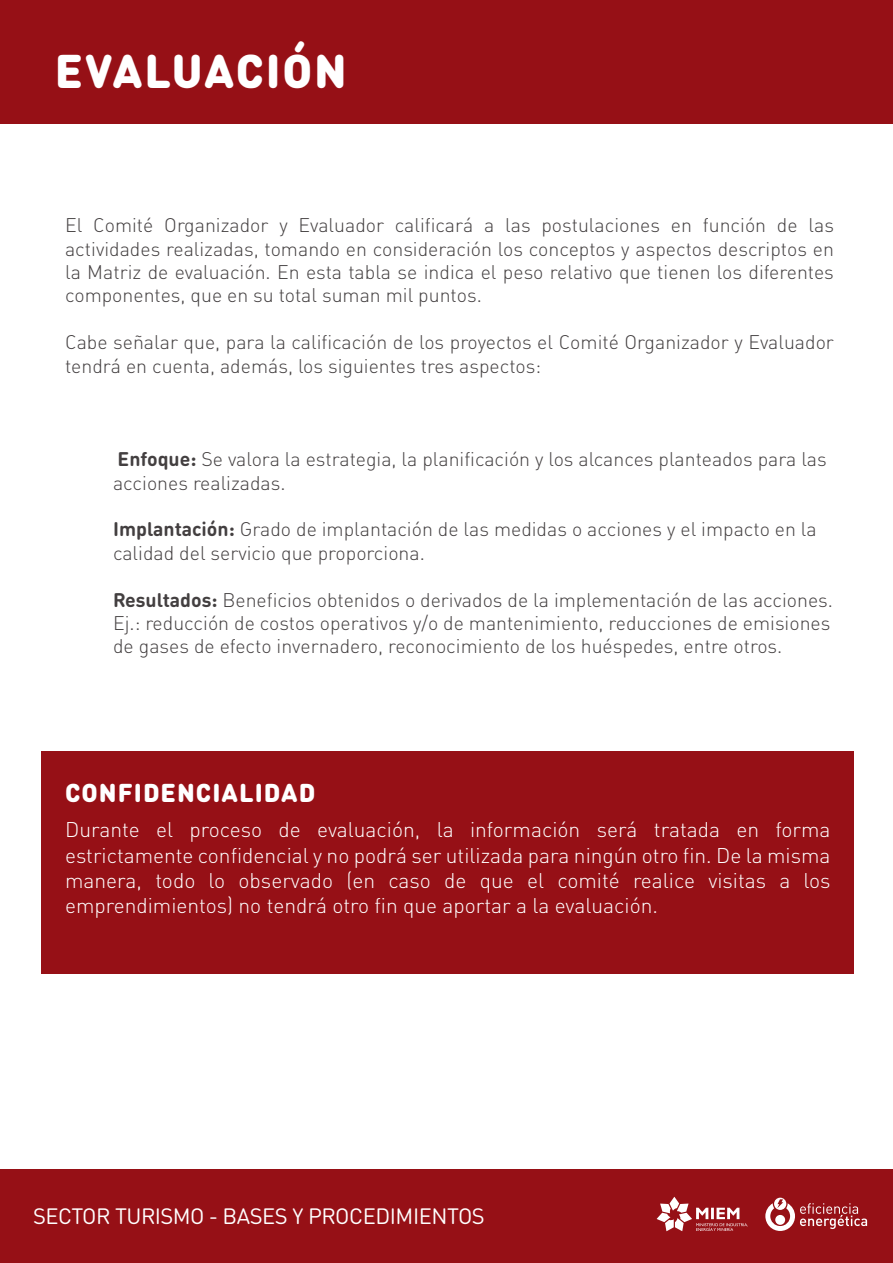
<style>
.page{position:relative;width:893px;height:1263px;background:#fff}
.page>*{position:absolute;margin:0;border:0;box-sizing:border-box;transform-origin:0 0}
.t1{font:900 46.65px "DIN Round Pro";letter-spacing:.04em;color:#fff}
.t2{font:900 25.5px "DIN Round Pro";letter-spacing:.04em;color:#fff}
.t3{font:21.9px "DIN Round Pro";letter-spacing:-.02em;color:#fff}
.t4{font:21px/25.2px "DIN Light Alternate";color:#fff;text-align:justify}
.t5{font:19.5px/23.4px "DIN Light Alternate";color:#433f40}
.s1{font-family:"DIN Round Pro";font-weight:700}
</style>
<div class="page">
<div style="left:41px;top:751px;width:812px;height:223px;background:#961016"></div>
<div style="left:0;top:0;width:893px;height:123px;background:#961016"></div>
<div style="left:1px;top:1170px;width:892px;height:93px;background:#961016"></div>
<svg style="left:657px;top:1197px;width:91px;height:34px"></svg>
<div style="left:774px;top:1198px;width:12px;height:12px;background:#fff;border-radius:50%"></div>
<svg style="left:765px;top:1199px;width:102px;height:32px"></svg>
<h1 class="t1" style="left:55px;top:36px;width:293px">EVALUACIÓN</h1>
<p class="t5" style="left:65px;top:213px;width:770px;text-align:justify">El Comité Organizador y Evaluador calificará a las postulaciones en función de las actividades realizadas, tomando en consideración los conceptos y aspectos descriptos en la Matriz de evaluación. En esta tabla se indica el peso relativo que tienen los diferentes componentes, que en su total suman mil puntos.</p>
<p class="t5" style="left:65px;top:330px;width:770px">Cabe señalar que, para la calificación de los proyectos el Comité Organizador y Evaluador tendrá en cuenta, además, los siguientes tres aspectos:</p>
<p class="t5" style="left:113px;top:447px;width:715px"><span class="s1">Enfoque:</span> Se valora la estrategia, la planificación y los alcances planteados para las acciones realizadas.</p>
<p class="t5" style="left:113px;top:517px;width:705px"><span class="s1">Implantación:</span> Grado de implantación de las medidas o acciones y el impacto en la calidad del servicio que proporciona.</p>
<p class="t5" style="left:113px;top:588px;width:721px"><span class="s1">Resultados:</span> Beneficios obtenidos o derivados de la implementación de las acciones.<br>Ej.: reducción de costos operativos y/o de mantenimiento, reducciones de emisiones de gases de efecto invernadero, reconocimiento de los huéspedes, entre otros.</p>
<h2 class="t2" style="left:65px;top:774px;width:252px">CONFIDENCIALIDAD</h2>
<p class="t4" style="left:65px;top:817px;width:767px">Durante el proceso de evaluación, la información será tratada en forma estrictamente confidencial y no podrá ser utilizada para ningún otro fin. De la misma manera, todo lo observado (en caso de que el comité realice visitas a los emprendimientos) no tendrá otro fin que aportar a la evaluación.</p>
<p class="t3" style="left:33px;top:1201px;width:453px">SECTOR TURISMO - BASES Y PROCEDIMIENTOS</p>
</div>
